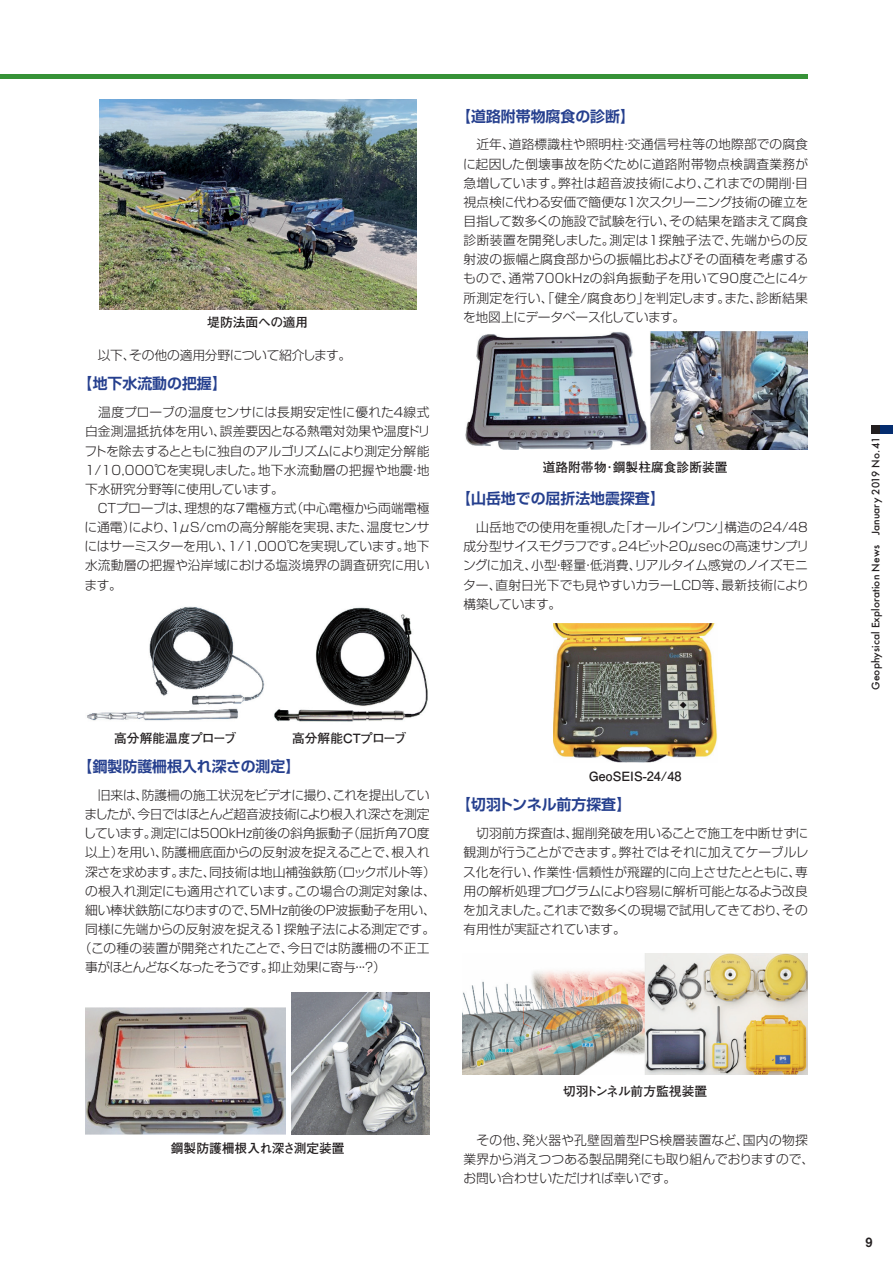
<style>
.page{position:relative;width:893px;height:1263px;background:#fff}
.page>*{position:absolute;margin:0;border:0;box-sizing:border-box;transform-origin:0 0}
.t1{font:700 14.85px "Shin Go Pro De";color:#253f8e}
.t2{font:300 12.75px/19.2px "Shin Go Pro";letter-spacing:-.01em;color:#231f20;text-align:justify}
.t3{font:700 12.75px "Futo Go B101 Pro";color:#231f20}
.t4{font:300 12.75px "Shin Go Pro";letter-spacing:-.03em;color:#231f20}
.t5{font:300 12.75px "Shin Go Pro";letter-spacing:-.045em;color:#231f20}
.t6{font:300 12.75px "Shin Go Pro";letter-spacing:-.055em;color:#231f20}
.t7{font:12.75px "Midashi Go Pro MB31";color:#231f20}
.t8{font:500 10.05px "Futura";letter-spacing:.01em;color:#231f20}
</style>
<div class="page">
<div style="left:872px;top:425px;width:21px;height:9px;background:#052d6f"></div>
<div style="left:872px;top:425px;width:8px;height:9px;background:#231f20"></div>
<div style="left:0;top:74px;width:808px;height:5px;background:#369237"></div>
<img style="left:100px;top:100px;width:316px;height:209px">
<img style="left:85px;top:1008px;width:201px;height:127px">
<img style="left:292px;top:993px;width:137px;height:142px">
<img style="left:553px;top:623px;width:164px;height:140px">
<img style="left:462px;top:954px;width:346px;height:120px">
<img style="left:465px;top:332px;width:343px;height:117px">
<img style="left:87px;top:606px;width:341px;height:116px">
<p class="t3" style="left:207px;top:312px;width:103px">堤防法面への適用</p>
<p class="t2" style="left:85px;top:344px;width:268px">　以下、その他の適用分野について紹介します。</p>
<p class="t1" style="left:78px;top:372px;width:151px">【地下水流動の把握】</p>
<p class="t2" style="left:84px;top:401px;width:348px;text-align:left">　温度プローブの温度センサには長期安定性に優れた４線式白金測温抵抗体を用い、誤差要因となる熱電対効果や温度ドリフトを除去するとともに独自のアルゴリズムにより測定分解能<br>1/10,000℃を実現しました。地下水流動層の把握や地震・地下水研究分野等に使用しています。<br>　CTプローブは、理想的な7電極方式（中心電極から両端電極に通電）により、1μS/cmの高分解能を実現、また、温度センサにはサーミスターを用い、1/1,000℃を実現しています。地下水流動層の把握や沿岸域における塩淡境界の調査研究に用います。</p>
<p class="t1" style="left:456px;top:104px;width:181px">【道路附帯物腐食の診断】</p>
<p class="t2" style="left:463px;top:133px;width:348px">　近年、道路標識柱や照明柱・交通信号柱等の地際部での腐食に起因した倒壊事故を防ぐために道路附帯物点検調査業務が急増しています。弊社は超音波技術により、これまでの開削・目視点検に代わる安価で簡便な1次スクリーニング技術の確立を目指して数多くの施設で試験を行い、その結果を踏まえて腐食診断装置を開発しました。測定は1探触子法で、先端からの反射波の振幅と腐食部からの振幅比およびその面積を考慮するもので、通常700kHzの斜角振動子を用いて90度ごとに4ヶ所測定を行い、「健全/腐食あり」を判定します。また、診断結果を地図上にデータベース化しています。</p>
<p class="t3" style="left:543px;top:456px;width:186px">道路附帯物･鋼製柱腐食診断装置</p>
<p class="t1" style="left:456px;top:486px;width:210px">【山岳地での屈折法地震探査】</p>
<p class="t2" style="left:463px;top:516px;width:348px">　山岳地での使用を重視した「オールインワン」構造の24/48成分型サイスモグラフです。24ビット20μsecの高速サンプリングに加え、小型・軽量・低消費、リアルタイム感覚のノイズモニター、直射日光下でも見やすいカラーLCD等、最新技術により構築しています。</p>
<p class="t3" style="left:114px;top:728px;width:124px">高分解能温度プローブ</p>
<p class="t3" style="left:292px;top:728px;width:116px">高分解能CTプローブ</p>
<p class="t1" style="left:78px;top:754px;width:224px">【鋼製防護柵根入れ深さの測定】</p>
<p class="t4" style="left:85px;top:785px;width:346px">　旧来は、防護柵の施工状況をビデオに撮り、これを提出してい</p>
<p class="t5" style="left:85px;top:804px;width:346px">ましたが、今日ではほとんど超音波技術により根入れ深さを測定</p>
<p class="t2" style="left:84px;top:822px;width:347px">しています。測定には500kHz前後の斜角振動子（屈折角70度</p>
<p class="t2" style="left:85px;top:841px;width:346px">以上）を用い、防護柵底面からの反射波を捉えることで、根入れ</p>
<p class="t2" style="left:85px;top:861px;width:352px">深さを求めます。また、同技術は地山補強鉄筋（ロックボルト等）</p>
<p class="t2" style="left:85px;top:880px;width:352px">の根入れ測定にも適用されています。この場合の測定対象は、</p>
<p class="t2" style="left:85px;top:899px;width:352px">細い棒状鉄筋になりますので、5MHz前後のP波振動子を用い、</p>
<p class="t2" style="left:85px;top:918px;width:352px">同様に先端からの反射波を捉える1探触子法による測定です。</p>
<p class="t2" style="left:79px;top:937px;width:352px">（この種の装置が開発されたことで、今日では防護柵の不正工</p>
<p class="t6" style="left:85px;top:957px;width:302px">事がほとんどなくなったそうです。抑止効果に寄与・・・？）</p>
<p class="t3" style="left:587px;top:766px;width:96px">ＧｅｏSEIS-24/48</p>
<p class="t1" style="left:456px;top:793px;width:177px">【切羽トンネル前方探査】</p>
<p class="t2" style="left:463px;top:822px;width:347px">　切羽前方探査は、掘削発破を用いることで施工を中断せずに観測が行うことができます。弊社ではそれに加えてケーブルレス化を行い、作業性・信頼性が飛躍的に向上させたとともに、専用の解析処理プログラムにより容易に解析可能となるよう改良を加えました。これまで数多くの現場で試用してきており、その有用性が実証されています。</p>
<p class="t3" style="left:171px;top:1138px;width:175px">鋼製防護柵根入れ深さ測定装置</p>
<p class="t3" style="left:563px;top:1081px;width:145px">切羽トンネル前方監視装置</p>
<p class="t2" style="left:463px;top:1128px;width:352px;text-align:left">　その他、発火器や孔壁固着型PS検層装置など、国内の物探業界から消えつつある製品開発にも取り組んでおりますので、お問い合わせいただければ幸いです。</p>
<p class="t8" style="left:869px;top:690px;width:254px;rotate:-90deg">Geophysical Exploration News January 2019 No.41</p>
<p class="t7" style="left:865px;top:1231px;width:9px">9</p>
</div>
